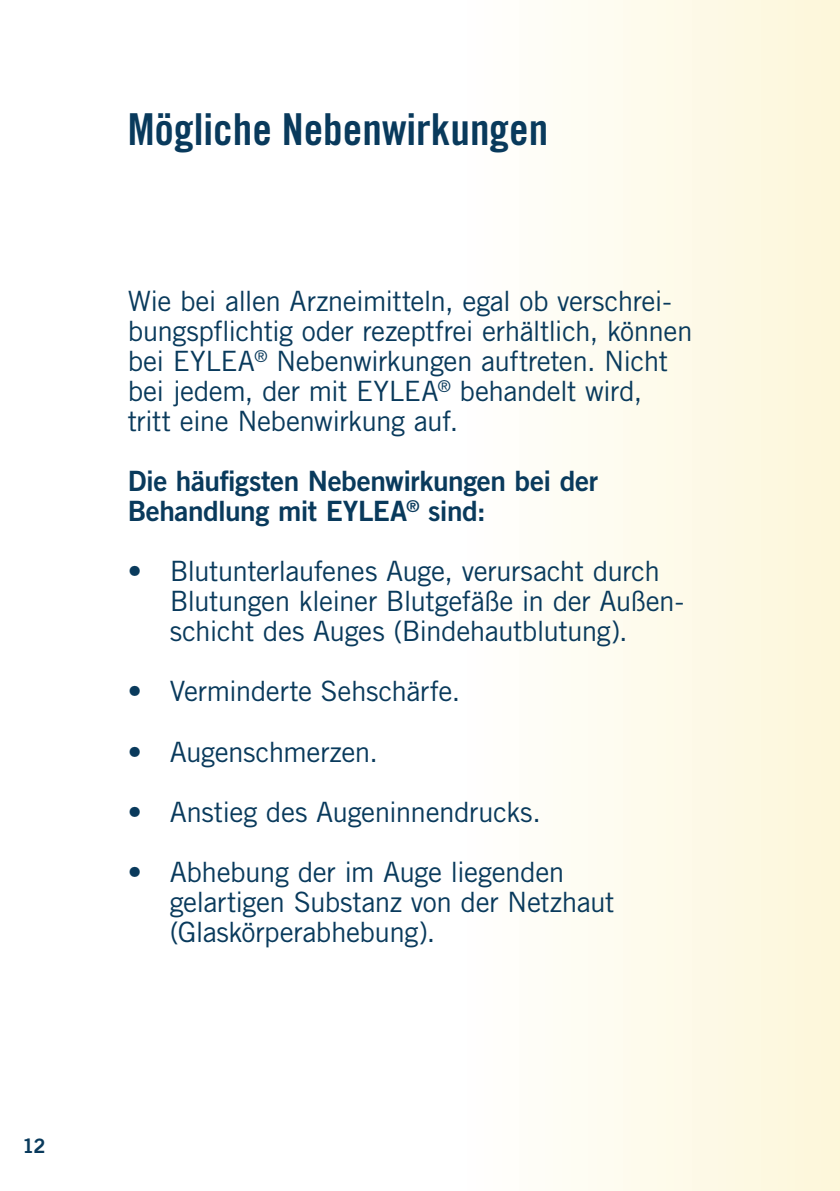
<style>
.page{position:relative;width:840px;height:1191px;background:#fff}
.page>*{position:absolute;margin:0;border:0;box-sizing:border-box;transform-origin:0 0}
.t1{font:44px "Trade Gothic LT Std Bd Cn 20";color:#093a5c}
.t2{font:28px/30px "Trade Gothic LT Std";letter-spacing:-.02em;color:#093a5c}
.t3{font:28px/30px "Trade Gothic LT Std Bd 2";letter-spacing:-.015em;color:#093a5c}
.t4{font:19.8px "Trade Gothic LT Std Bd 2";color:#093a5c}
</style>
<div class="page">
<div style="left:0;top:0;width:839px;height:1191px;background:linear-gradient(to right,#fff,#fdf9e5)"></div>
<p class="t4" style="left:22px;top:1139px;width:25px">12</p>
<h1 class="t1" style="left:128px;top:104px;width:422px">Mögliche Nebenwirkungen</h1>
<p class="t2" style="left:128px;top:289px;width:566px">Wie bei allen Arzneimitteln, egal ob verschrei&shy;bungspflichtig oder rezeptfrei erhältlich, können bei EYLEA<sup>®</sup> Nebenwirkungen auftreten. Nicht bei jedem, der mit EYLEA<sup>®</sup> behandelt wird, tritt eine Nebenwirkung auf.</p>
<p class="t3" style="left:128px;top:469px;width:471px">Die häufigsten Nebenwirkungen bei der<br>Behandlung mit EYLEA<sup>®</sup> sind:</p>
<p class="t2" style="left:170px;top:559px;width:515px;text-indent:-42px">• Blutunterlaufenes Auge, verursacht durch<br>Blutungen kleiner Blutgefäße in der Außen&shy;schicht des Auges (Bindehautblutung).</p>
<p class="t2" style="left:128px;top:679px;width:334px">• Verminderte Sehschärfe.</p>
<p class="t2" style="left:128px;top:739px;width:252px">• Augenschmerzen.</p>
<p class="t2" style="left:128px;top:799px;width:414px">• Anstieg des Augeninnendrucks.</p>
<p class="t2" style="left:170px;top:859px;width:446px;text-indent:-42px">• Abhebung der im Auge liegenden gelartigen Substanz von der Netzhaut (Glaskörperabhebung).</p>
</div>
